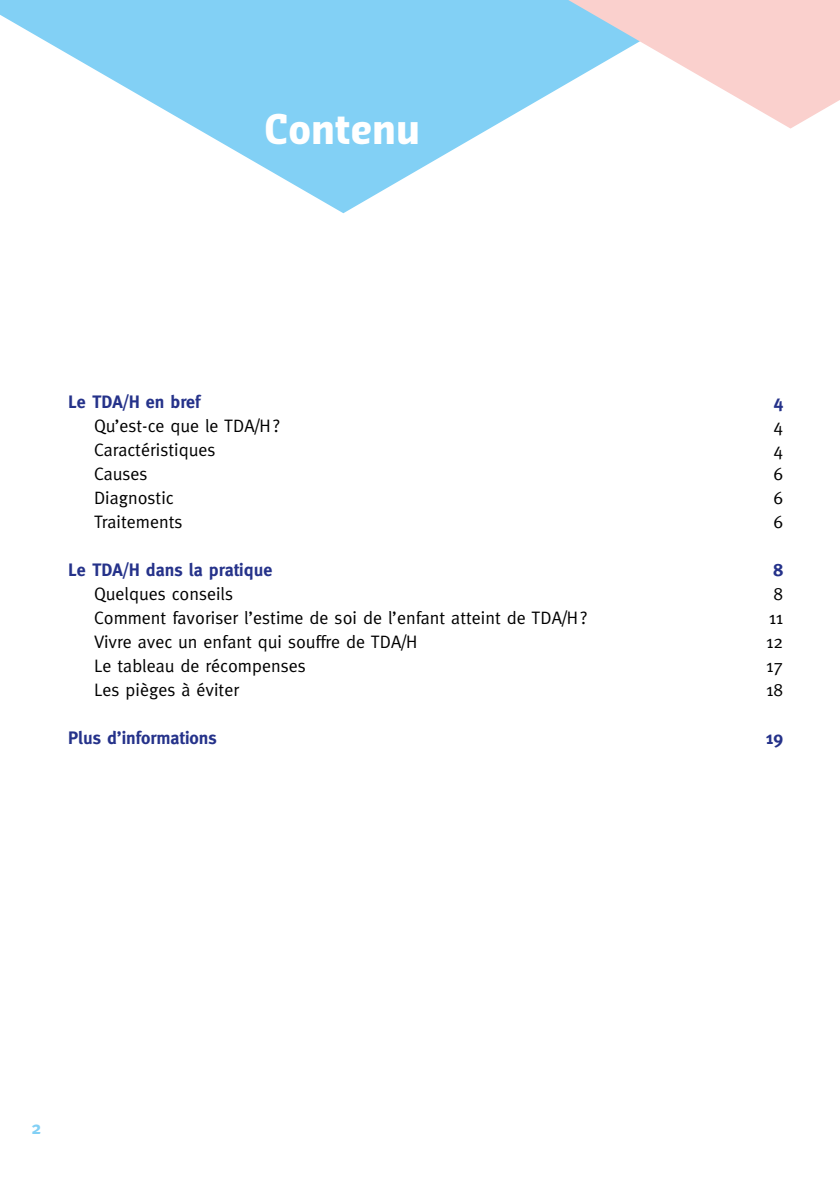
<style>
.page{position:relative;width:840px;height:1191px;background:#fff}
.page>*{position:absolute;margin:0;border:0;box-sizing:border-box;transform-origin:0 0}
.t1{font:700 40px "Sansa Con Pro";color:#fff}
.t2{font:18px "Meta";color:#000}
.t3{font:700 18px "Meta";color:#25328a}
.t4{font:700 18px "Meta";color:#82d0f5}
</style>
<div class="page">
<svg style="left:0;top:0;width:568px;height:213px;fill:#82d0f5"></svg>
<svg style="left:568px;top:0;width:271px;height:129px"></svg>
<h1 class="t1" style="left:264px;top:102px;width:157px">Contenu</h1>
<p class="t3" style="left:68px;top:391px;width:134px">Le TDA/H en bref</p>
<p class="t3" style="left:773px;top:391px;width:11px">4</p>
<p class="t2" style="left:94px;top:415px;width:187px">Qu’est-ce que le TDA/H?</p>
<p class="t2" style="left:773px;top:415px;width:11px">4</p>
<p class="t2" style="left:94px;top:439px;width:123px">Caractéristiques</p>
<p class="t2" style="left:773px;top:439px;width:11px">4</p>
<p class="t2" style="left:94px;top:463px;width:55px">Causes</p>
<p class="t2" style="left:773px;top:463px;width:11px">6</p>
<p class="t2" style="left:94px;top:487px;width:81px">Diagnostic</p>
<p class="t2" style="left:773px;top:487px;width:11px">6</p>
<p class="t2" style="left:94px;top:511px;width:90px">Traitements</p>
<p class="t2" style="left:773px;top:511px;width:11px">6</p>
<p class="t3" style="left:68px;top:559px;width:206px">Le TDA/H dans la pratique</p>
<p class="t3" style="left:773px;top:559px;width:11px">8</p>
<p class="t2" style="left:94px;top:583px;width:140px">Quelques conseils</p>
<p class="t2" style="left:773px;top:583px;width:11px">8</p>
<p class="t2" style="left:94px;top:607px;width:494px">Comment favoriser l’estime de soi de l’enfant atteint de TDA/H?</p>
<p class="t2" style="left:768px;top:607px;width:16px">11</p>
<p class="t2" style="left:94px;top:631px;width:325px">Vivre avec un enfant qui souffre de TDA/H</p>
<p class="t2" style="left:765px;top:631px;width:18px">12</p>
<p class="t2" style="left:94px;top:655px;width:213px">Le tableau de récompenses</p>
<p class="t2" style="left:765px;top:655px;width:18px">17</p>
<p class="t2" style="left:94px;top:679px;width:146px">Les pièges à éviter</p>
<p class="t2" style="left:765px;top:679px;width:18px">18</p>
<p class="t3" style="left:68px;top:727px;width:150px">Plus d’informations</p>
<p class="t3" style="left:765px;top:727px;width:19px">19</p>
<p class="t4" style="left:31px;top:1117px;width:11px">2</p>
</div>
